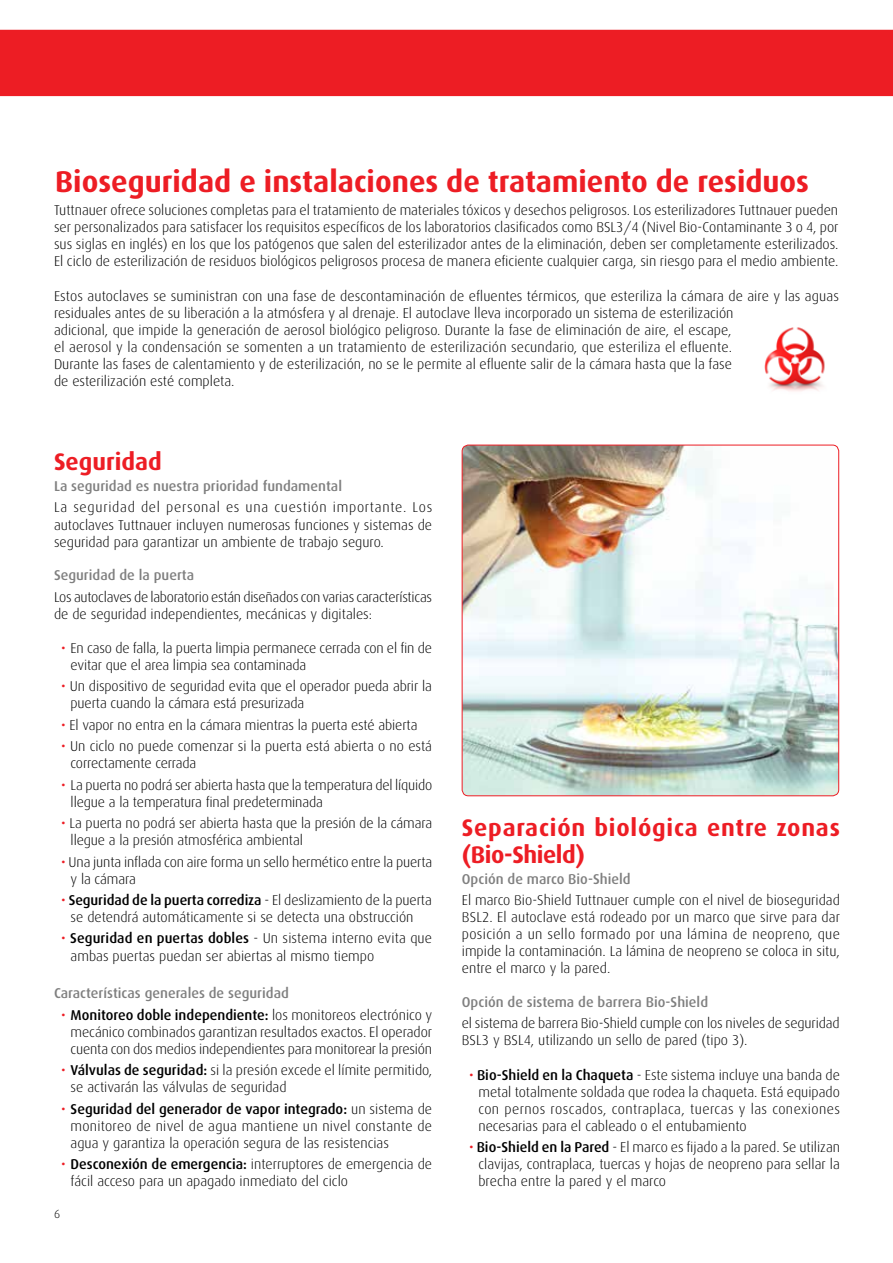
<style>
.page{position:relative;width:893px;height:1263px;background:#fff}
.page>*{position:absolute;margin:0;border:0;box-sizing:border-box;transform-origin:0 0}
.t1{font:700 30px "Dax";color:#ed1d24}
.t2{font:700 24px/27px "Dax";letter-spacing:.03em;color:#ed1d24}
.t3{font:700 24px "Dax";color:#ed1d24}
.t4{font:300 14.25px/17.1px "Dax";color:#000}
.t5{font:500 14.25px "Dax";color:#808080}
.t6{font:300 14.25px/17.1px "Dax";letter-spacing:-.02em;color:#000}
.t7{font:300 12px "Dax";color:#000}
.s1{font-weight:400;color:#ed1d24}
.s2{font-weight:500}
</style>
<div class="page">
<div style="left:0;top:30px;width:893px;height:66px;background:#ed1d24"></div>
<img style="left:764px;top:327px;width:61px;height:64px">
<img style="left:462px;top:445px;width:377px;height:351px">
<div style="left:462px;top:445px;width:377px;height:351px;border:1px solid #ed1d24;border-radius:6px"></div>
<h1 class="t1" style="left:55px;top:165px;width:755px">Bioseguridad e instalaciones de tratamiento de residuos</h1>
<p class="t4" style="left:54px;top:202px;width:786px;text-align:justify">Tuttnauer ofrece soluciones completas para el tratamiento de materiales tóxicos y desechos peligrosos. Los esterilizadores Tuttnauer pueden ser personalizados para satisfacer los requisitos específicos de los laboratorios clasificados como BSL3/4 (Nivel Bio-Contaminante 3 o 4, por sus siglas en inglés) en los que los patógenos que salen del esterilizador antes de la eliminación, deben ser completamente esterilizados.<br>El ciclo de esterilización de residuos biológicos peligrosos procesa de manera eficiente cualquier carga, sin riesgo para el medio ambiente.</p>
<p class="t4" style="left:54px;top:287px;width:786px">Estos autoclaves se suministran con una fase de descontaminación de efluentes térmicos, que esteriliza la cámara de aire y las aguas residuales antes de su liberación a la atmósfera y al drenaje. El autoclave lleva incorporado un sistema de esterilización<br>adicional, que impide la generación de aerosol biológico peligroso. Durante la fase de eliminación de aire, el escape,<br>el aerosol y la condensación se somenten a un tratamiento de esterilización secundario, que esteriliza el efluente.<br>Durante las fases de calentamiento y de esterilización, no se le permite al efluente salir de la cámara hasta que la fase<br>de esterilización esté completa.</p>
<h2 class="t3" style="left:54px;top:448px;width:109px">Seguridad</h2>
<p class="t5" style="left:54px;top:478px;width:290px">La seguridad es nuestra prioridad fundamental</p>
<p class="t4" style="left:54px;top:499px;width:380px;text-align:justify">La seguridad del personal es una cuestión importante. Los autoclaves Tuttnauer incluyen numerosas funciones y sistemas de seguridad para garantizar un ambiente de trabajo seguro.</p>
<p class="t5" style="left:54px;top:567px;width:142px">Seguridad de la puerta</p>
<p class="t6" style="left:54px;top:588px;width:380px">Los autoclaves de laboratorio están diseñados con varias características de de seguridad independientes, mecánicas y digitales:</p>
<p class="t4" style="left:71px;top:640px;width:363px;text-indent:-9px"><span class="s1">•</span> En caso de falla, la puerta limpia permanece cerrada con el fin de evitar que el area limpia sea contaminada</p>
<p class="t4" style="left:71px;top:678px;width:363px;text-indent:-9px"><span class="s1">•</span> Un dispositivo de seguridad evita que el operador pueda abrir la puerta cuando la cámara está presurizada</p>
<p class="t4" style="left:61px;top:716px;width:358px"><span class="s1">•</span> El vapor no entra en la cámara mientras la puerta esté abierta</p>
<p class="t4" style="left:71px;top:738px;width:363px;text-indent:-9px"><span class="s1">•</span> Un ciclo no puede comenzar si la puerta está abierta o no está correctamente cerrada</p>
<p class="t4" style="left:71px;top:776px;width:363px;text-indent:-9px"><span class="s1">•</span> La puerta no podrá ser abierta hasta que la temperatura del líquido llegue a la temperatura final predeterminada</p>
<p class="t4" style="left:71px;top:815px;width:363px;text-indent:-9px"><span class="s1">•</span> La puerta no podrá ser abierta hasta que la presión de la cámara llegue a la presión atmosférica ambiental</p>
<p class="t4" style="left:71px;top:853px;width:363px;text-indent:-9px"><span class="s1">•</span> Una junta inflada con aire forma un sello hermético entre la puerta y la cámara</p>
<p class="t4" style="left:71px;top:892px;width:363px;text-indent:-9px"><span class="s1">•</span> <span class="s2">Seguridad de la puerta corrediza</span> - El deslizamiento de la puerta se detendrá automáticamente si se detecta una obstrucción</p>
<p class="t4" style="left:71px;top:930px;width:363px;text-indent:-9px"><span class="s1">•</span> <span class="s2">Seguridad en puertas dobles</span> - Un sistema interno evita que ambas puertas puedan ser abiertas al mismo tiempo</p>
<p class="t5" style="left:54px;top:985px;width:236px">Características generales de seguridad</p>
<p class="t4" style="left:71px;top:1006px;width:363px;text-align:justify;text-indent:-9px"><span class="s1">•</span> <span class="s2">Monitoreo doble independiente:</span> los monitoreos electrónico y mecánico combinados garantizan resultados exactos. El operador cuenta con dos medios independientes para monitorear la presión</p>
<p class="t4" style="left:71px;top:1062px;width:363px;text-indent:-9px"><span class="s1">•</span> <span class="s2">Válvulas de seguridad:</span> si la presión excede el límite permitido, se activarán las válvulas de seguridad</p>
<p class="t4" style="left:71px;top:1100px;width:363px;text-align:justify;text-indent:-9px"><span class="s1">•</span> <span class="s2">Seguridad del generador de vapor integrado:</span> un sistema de monitoreo de nivel de agua mantiene un nivel constante de agua y garantiza la operación segura de las resistencias</p>
<p class="t4" style="left:71px;top:1156px;width:363px;text-indent:-9px"><span class="s1">•</span> <span class="s2">Desconexión de emergencia:</span> interruptores de emergencia de fácil acceso para un apagado inmediato del ciclo</p>
<p class="t7" style="left:54px;top:1207px;width:8px">6</p>
<h2 class="t2" style="left:462px;top:814px;width:380px">Separación biológica entre zonas (Bio-Shield)</h2>
<p class="t5" style="left:462px;top:871px;width:170px">Opción de marco Bio-Shield</p>
<p class="t4" style="left:462px;top:891px;width:380px;text-align:justify">El marco Bio-Shield Tuttnauer cumple con el nivel de bioseguridad BSL2. El autoclave está rodeado por un marco que sirve para dar posición a un sello formado por una lámina de neopreno, que impide la contaminación. La lámina de neopreno se coloca in situ, entre el marco y la pared.</p>
<p class="t5" style="left:462px;top:994px;width:248px">Opción de sistema de barrera Bio-Shield</p>
<p class="t4" style="left:462px;top:1015px;width:379px">el sistema de barrera Bio-Shield cumple con los niveles de seguridad<br>BSL3 y BSL4, utilizando un sello de pared (tipo 3).</p>
<p class="t4" style="left:478px;top:1066px;width:363px;text-align:justify;text-indent:-9px"><span class="s1">•</span> <span class="s2">Bio-Shield en la Chaqueta</span> - Este sistema incluye una banda de metal totalmente soldada que rodea la chaqueta. Está equipado con pernos roscados, contraplaca, tuercas y las conexiones necesarias para el cableado o el entubamiento</p>
<p class="t4" style="left:478px;top:1139px;width:363px;text-align:justify;text-indent:-9px"><span class="s1">•</span> <span class="s2">Bio-Shield en la Pared</span> - El marco es fijado a la pared. Se utilizan clavijas, contraplaca, tuercas y hojas de neopreno para sellar la brecha entre la pared y el marco</p>
</div>
